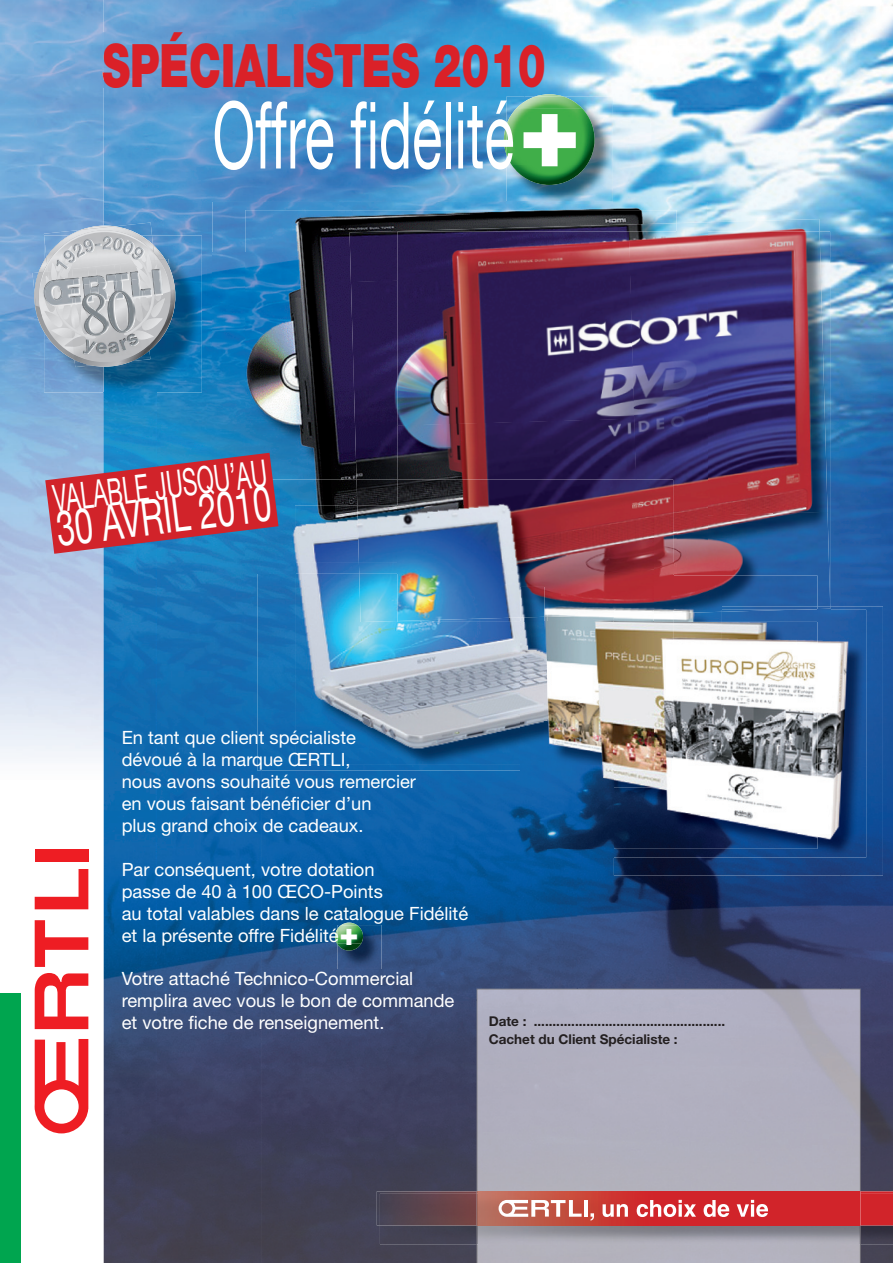
<style>
.page{position:relative;width:893px;height:1263px;background:#fff}
.page>*{position:absolute;margin:0;border:0;box-sizing:border-box;transform-origin:0 0}
.t1{font:900 103.5px "Helvetica Neue";color:#fff}
.t2{font:93px "Helvetica Neue";color:#fff;scale:.6 1}
.t3{font:900 60px "Helvetica Neue";color:#da2128;scale:.7 1}
.t4{font:49.5px "Helvetica Neue";color:#fff;scale:.66 1}
.t5{font:37.5px "Helvetica Neue";color:#fff;scale:.6 1}
.t6{font:900 31.95px "Helvetica Neue";color:#fff}
.t7{font:18.3px/21.9px "Helvetica Neue";color:#fff}
.t8{font:700 13.5px "Helvetica Neue";color:#231f20}
</style>
<div class="page">
<img style="left:104px;top:0;width:420px;height:210px">
<img style="left:524px;top:0;width:369px;height:105px">
<img style="left:613px;top:105px;width:280px;height:105px">
<img style="left:104px;top:210px;width:109px;height:52px">
<img style="left:707px;top:210px;width:186px;height:52px">
<img style="left:156px;top:262px;width:105px;height:1001px">
<img style="left:830px;top:262px;width:63px;height:369px">
<img style="left:104px;top:392px;width:52px;height:871px">
<img style="left:841px;top:631px;width:52px;height:632px">
<img style="left:261px;top:771px;width:316px;height:229px">
<img style="left:577px;top:857px;width:264px;height:132px">
<img style="left:261px;top:1000px;width:216px;height:263px">
<img style="left:104px;top:32px;width:440px;height:56px">
<img style="left:0;top:0;width:104px;height:1263px">
<svg style="left:35px;top:973px;width:53px;height:56px"></svg>
<svg style="left:35px;top:920px;width:53px;height:47px"></svg>
<svg style="left:35px;top:869px;width:53px;height:40px"></svg>
<div style="left:35px;top:849px;width:53px;height:13px;background:#ee1d23"></div>
<svg style="left:35px;top:1039px;width:53px;height:94px"></svg>
<div style="left:0;top:993px;width:21px;height:270px;background:#00a54f"></div>
<img style="left:506px;top:97px;width:107px;height:105px">
<img style="left:535px;top:94px;width:29px;height:3px">
<img style="left:517px;top:97px;width:65px;height:11px">
<img style="left:512px;top:165px;width:75px;height:20px">
<img style="left:504px;top:125px;width:2px;height:29px">
<img style="left:506px;top:108px;width:89px;height:57px">
<img style="left:104px;top:235px;width:98px;height:157px">
<img style="left:44px;top:370px;width:60px;height:22px">
<svg style="left:22px;top:238px;width:1px;height:136px"></svg>
<img style="left:115px;top:223px;width:37px;height:3px">
<svg style="left:31px;top:226px;width:148px;height:144px;background:#9db0c1"></svg>
<img style="left:82px;top:293px;width:1px;height:42px">
<img style="left:83px;top:293px;width:26px;height:42px">
<img style="left:109px;top:291px;width:27px;height:42px">
<svg style="left:245px;top:563px;width:12px;height:11px"></svg>
<img style="left:213px;top:202px;width:494px;height:51px">
<img style="left:213px;top:253px;width:32px;height:310px">
<img style="left:506px;top:202px;width:107px;height:1px">
<img style="left:245px;top:210px;width:108px;height:269px">
<img style="left:353px;top:210px;width:324px;height:13px">
<img style="left:245px;top:554px;width:12px;height:9px">
<img style="left:827px;top:232px;width:3px;height:280px">
<img style="left:707px;top:219px;width:113px;height:13px">
<img style="left:677px;top:222px;width:30px;height:290px">
<img style="left:350px;top:223px;width:327px;height:59px">
<img style="left:351px;top:280px;width:46px;height:199px">
<img style="left:707px;top:232px;width:120px;height:280px">
<img style="left:677px;top:512px;width:153px;height:91px">
<img style="left:397px;top:232px;width:232px;height:187px">
<img style="left:629px;top:232px;width:48px;height:331px">
<img style="left:397px;top:419px;width:239px;height:60px">
<img style="left:257px;top:574px;width:263px;height:197px">
<img style="left:257px;top:563px;width:102px;height:11px">
<img style="left:257px;top:479px;width:416px;height:84px">
<svg style="left:654px;top:563px;width:23px;height:13px"></svg>
<img style="left:654px;top:563px;width:19px;height:11px">
<img style="left:295px;top:574px;width:225px;height:191px">
<img style="left:295px;top:506px;width:64px;height:57px">
<img style="left:397px;top:621px;width:123px;height:1px">
<img style="left:359px;top:563px;width:38px;height:59px">
<img style="left:397px;top:506px;width:257px;height:115px">
<img style="left:547px;top:849px;width:67px;height:8px">
<img style="left:520px;top:587px;width:24px;height:201px">
<img style="left:544px;top:771px;width:70px;height:78px">
<img style="left:673px;top:576px;width:144px;height:30px">
<img style="left:544px;top:576px;width:129px;height:11px">
<img style="left:654px;top:587px;width:67px;height:19px">
<svg style="left:544px;top:765px;width:3px;height:6px"></svg>
<img style="left:544px;top:622px;width:3px;height:143px">
<svg style="left:544px;top:617px;width:3px;height:5px"></svg>
<img style="left:544px;top:587px;width:110px;height:30px">
<img style="left:547px;top:617px;width:67px;height:154px">
<img style="left:547px;top:610px;width:67px;height:7px">
<img style="left:614px;top:606px;width:269px;height:269px">
<img style="left:614px;top:610px;width:252px;height:247px">
<svg style="left:795px;top:603px;width:36px;height:19px"></svg>
<img style="left:721px;top:606px;width:96px;height:16px">
<img style="left:614px;top:622px;width:203px;height:227px">
<img style="left:721px;top:610px;width:74px;height:2px">
<img style="left:614px;top:606px;width:107px;height:4px">
<img style="left:614px;top:622px;width:107px;height:166px">
<img style="left:654px;top:610px;width:67px;height:12px">
<img style="left:614px;top:622px;width:59px;height:149px">
<img style="left:614px;top:610px;width:40px;height:155px">
<svg style="left:45px;top:453px;width:233px;height:101px;background:#a64358"></svg>
<img style="left:380px;top:1225px;width:513px;height:19px">
<img style="left:477px;top:1225px;width:384px;height:19px">
<img style="left:377px;top:1191px;width:516px;height:34px">
<img style="left:477px;top:1191px;width:384px;height:34px">
<hr style="left:584px;top:1200px;width:4px;height:17px;background:#fff">
<svg style="left:499px;top:1200px;width:83px;height:17px"></svg>
<svg style="left:590px;top:1213px;width:4px;height:7px"></svg>
<svg style="left:603px;top:1204px;width:25px;height:13px"></svg>
<svg style="left:637px;top:1200px;width:59px;height:17px"></svg>
<svg style="left:704px;top:1200px;width:25px;height:17px"></svg>
<svg style="left:737px;top:1200px;width:31px;height:17px"></svg>
<img style="left:337px;top:925px;width:44px;height:44px">
<img style="left:337px;top:943px;width:24px;height:7px">
<svg style="left:335px;top:923px;width:22px;height:21px"></svg>
<img style="left:337px;top:925px;width:26px;height:18px">
<img style="left:96px;top:338px;width:31px;height:16px">
<h3 class="t3" style="left:102px;top:30px;width:635px">SPÉCIALISTES 2010</h3>
<h1 class="t1" style="left:519px;top:68px;width:64px">+</h1>
<h2 class="t2" style="left:213px;top:80px;width:504px">Offre fidélité</h2>
<h3 class="t5" style="left:51px;top:477px;width:360px;rotate:-7deg">VALABLE JUSQU’AU</h3>
<h3 class="t4" style="left:53px;top:500px;width:328px;rotate:-7deg">30 AVRIL 2010</h3>
<p class="t7" style="left:122px;top:726px;width:296px">En tant que client spécialiste dévoué à la marque ŒRTLI,<br>nous avons souhaité vous remercier en vous faisant bénéficier d’un<br>plus grand choix de cadeaux.</p>
<p class="t7" style="left:122px;top:858px;width:348px">Par conséquent, votre dotation<br>passe de 40 à 100 ŒCO-Points<br>au total valables dans le catalogue Fidélité et la présente offre Fidélité</p>
<p class="t7" style="left:122px;top:968px;width:334px">Votre attaché Technico-Commercial remplira avec vous le bon de commande et votre fiche de renseignement.</p>
<h3 class="t6" style="left:340px;top:914px;width:21px">+</h3>
<p class="t8" style="left:489px;top:1012px;width:238px">Date : ...................................................</p>
<p class="t8" style="left:489px;top:1031px;width:190px">Cachet du Client Spécialiste :</p>
</div>
